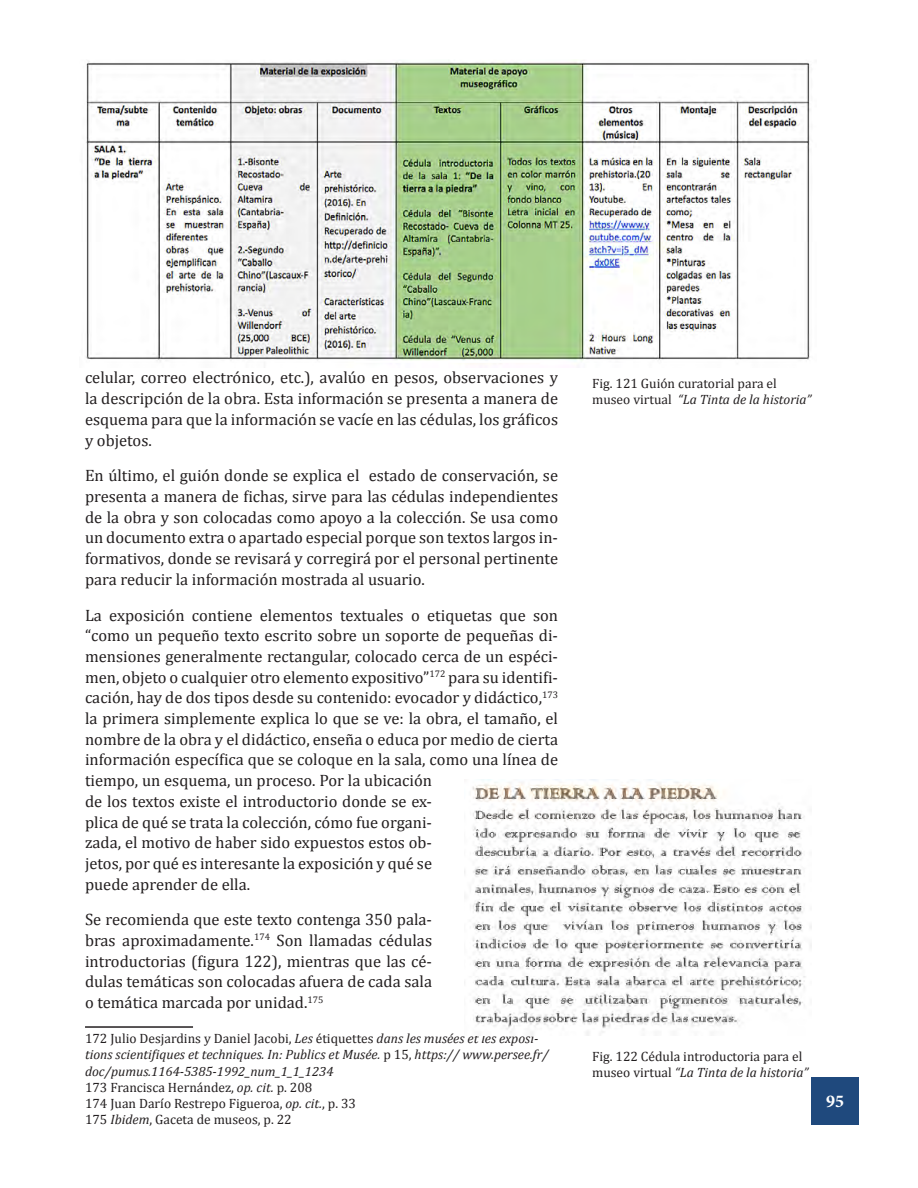
<style>
.page{position:relative;width:918px;height:1188px;background:#fff}
.page>*{position:absolute;margin:0;border:0;box-sizing:border-box;transform-origin:0 0}
.t1{font:700 18px "Minion Pro";color:#fff}
.t2{font:16.5px/20.7px "Cambria";color:#231f20;text-align:justify}
.t3{font:italic 13.5px/16.2px "Cambria";color:#231f20}
.t4{font:13.5px/16.2px "Cambria";color:#231f20}
.s1{font-style:normal}
.s2{font-style:italic}
</style>
<div class="page">
<div style="left:812px;top:1077px;width:47px;height:47px;background:#1f497d"></div>
<hr style="left:85px;top:1026px;width:108px;height:2px;background:#231f20">
<img style="left:86px;top:60px;width:724px;height:304px">
<img style="left:472px;top:779px;width:340px;height:257px">
<p class="t2" style="left:85px;top:367px;width:475px">celular, correo electrónico, etc.), avalúo en pesos, observaciones y la descripción de la obra. Esta información se presenta a manera de esquema para que la información se vacíe en las cédulas, los gráficos y objetos.</p>
<p class="t2" style="left:85px;top:465px;width:475px">En último, el guión donde se explica el estado de conservación, se presenta a manera de fichas, sirve para las cédulas independientes de la obra y son colocadas como apoyo a la colección. Se usa como un documento extra o apartado especial porque son textos largos in&shy;formativos, donde se revisará y corregirá por el personal pertinente para reducir la información mostrada al usuario.</p>
<p class="t2" style="left:85px;top:604px;width:475px;text-align:left">La exposición contiene elementos textuales o etiquetas que son “como un pequeño texto escrito sobre un soporte de pequeñas di&shy;mensiones generalmente rectangular, colocado cerca de un espéci&shy;men, objeto o cualquier otro elemento expositivo”<sup>172</sup> para su identifi&shy;cación, hay de dos tipos desde su contenido: evocador y didáctico,<sup>173 </sup>la primera simplemente explica lo que se ve: la obra, el tamaño, el nombre de la obra y el didáctico, enseña o educa por medio de cierta información específica que se coloque en la sala, como una línea de tiempo, un esquema, un proceso. Por la ubicación<br>de los textos existe el introductorio donde se ex-<br>plica de qué se trata la colección, cómo fue organi-<br>zada, el motivo de haber sido expuestos estos ob-<br>jetos, por qué es interesante la exposición y qué se<br>puede aprender de ella.</p>
<p class="t2" style="left:85px;top:909px;width:349px">Se recomienda que este texto contenga 350 pala&shy;bras aproximadamente.<sup>174</sup> Son llamadas cédulas introductorias (figura 122), mientras que las cé&shy;dulas temáticas son colocadas afuera de cada sala o temática marcada por unidad.<sup>175</sup></p>
<p class="t3" style="left:85px;top:1030px;width:465px"><span class="s1">172 Julio Desjardins y Daniel Jacobi,</span> Les <span class="s1">étiquettes</span> dans les musées et les exposi&shy;tions scientifiques et techniques. In: Publics et Musée. <span class="s1">p 15,</span> https:// www.persee.fr/ doc/pumus.1164-5385-1992_num_1_1_1234<br><span class="s1">173 Francisca Hernández,</span> op. cit. <span class="s1">p. 208<br>174 Juan Darío Restrepo Figueroa,</span> op. cit.<span class="s1">, p. 33<br>175</span> Ibidem<span class="s1">, Gaceta de museos, p. 22</span></p>
<p class="t4" style="left:592px;top:375px;width:221px">Fig. 121 Guión curatorial para el museo virtual <span class="s2">“La Tinta de la historia”</span></p>
<p class="t4" style="left:592px;top:1048px;width:218px">Fig. 122 Cédula introductoria para el museo virtual <span class="s2">“La Tinta de la historia”</span></p>
<p class="t1" style="left:826px;top:1088px;width:19px">95</p>
</div>
